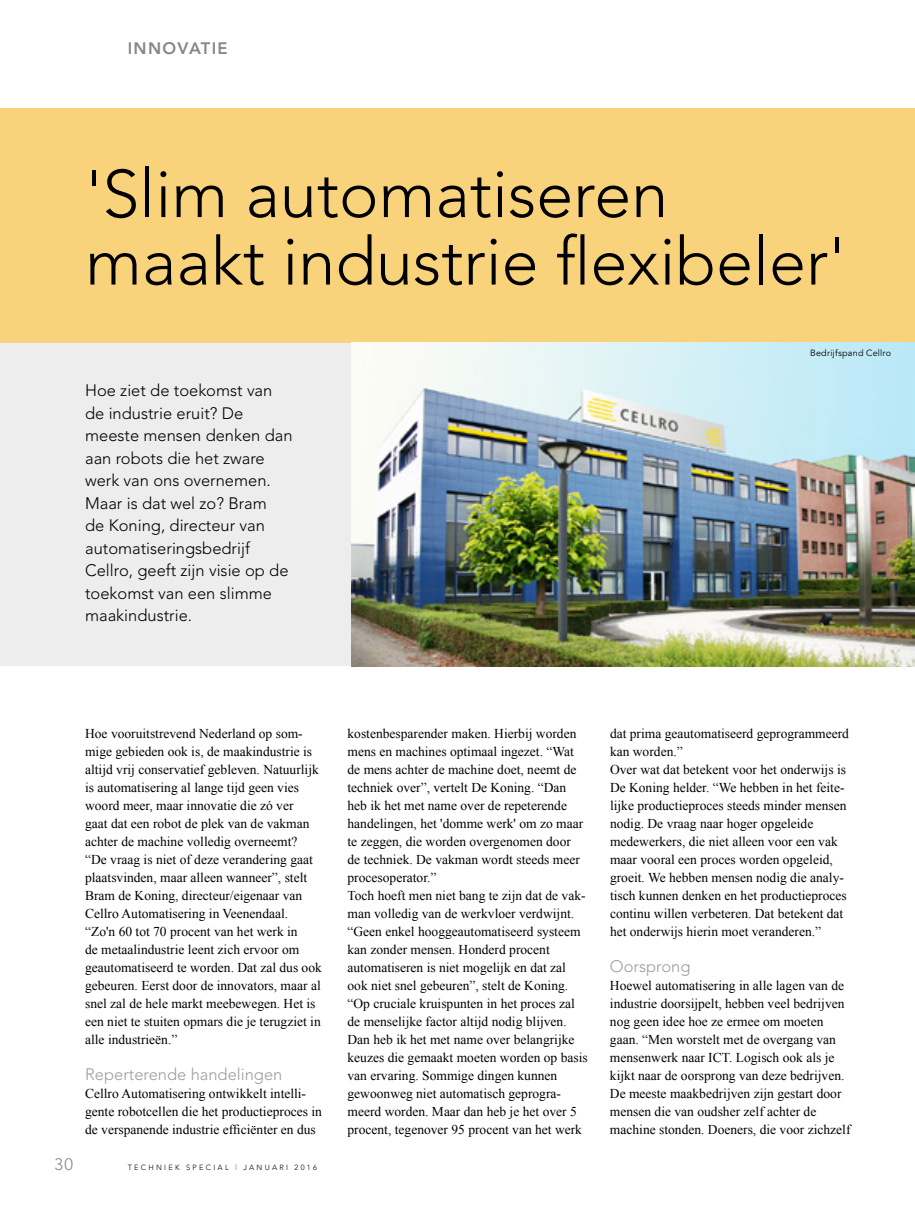
<style>
.page{position:relative;width:915px;height:1212px;background:#fff}
.page>*{position:absolute;margin:0;border:0;box-sizing:border-box;transform-origin:0 0}
.t1{font:300 66.45px/67.5px "Avenir";color:#000}
.t2{font:300 16.5px/22.5px "Avenir";color:#000}
.t3{font:300 16.5px "Avenir";color:#9d9d9c}
.t4{font:800 16.5px "Avenir";letter-spacing:.08em;color:#878787}
.t5{font:300 16.5px "Avenir";color:#878787}
.t6{font:13.5px/18px "Times New Roman";color:#000}
.t7{font:9px "Avenir";letter-spacing:.025em;color:#000}
.t8{font:300 7.5px "Avenir";letter-spacing:.3em;color:#000}
.s1{color:#d40f14}
</style>
<div class="page">
<div style="left:0;top:326px;width:465px;height:340px;background:#ededed"></div>
<div style="left:0;top:108px;width:914px;height:234px;background:#f9d37b"></div>
<img style="left:351px;top:342px;width:563px;height:324px">
<p class="t4" style="left:128px;top:39px;width:101px">INNOVATIE</p>
<h1 class="t1" style="left:85px;top:160px;width:761px">'Slim automatiseren maakt industrie flexibeler'</h1>
<p class="t2" style="left:85px;top:379px;width:209px">Hoe ziet de toekomst van de industrie eruit? De meeste mensen denken dan aan robots die het zware werk van ons overnemen.<br>Maar is dat wel zo? Bram<br>de Koning, directeur van automatiseringsbedrijf<br>Cellro, geeft zijn visie op de toekomst van een slimme maakindustrie.</p>
<p class="t7" style="left:809px;top:348px;width:82px">Bedrijfspand Cellro</p>
<p class="t6" style="left:85px;top:724px;width:238px">Hoe vooruitstrevend Nederland op som&shy;mige gebieden ook is, de maakindustrie is altijd vrij conservatief gebleven. Natuurlijk is automatisering al lange tijd geen vies woord meer, maar innovatie die zó ver<br>gaat dat een robot de plek van de vakman achter de machine volledig overneemt? “De vraag is niet of deze verandering gaat plaatsvinden, maar alleen wanneer”, stelt Bram de Koning, directeur/eigenaar van Cellro Automatisering in Veenendaal.<br>“Zo'n 60 tot 70 procent van het werk in<br>de metaalindustrie leent zich ervoor om geautomatiseerd te worden. Dat zal dus ook gebeuren. Eerst door de innovators, maar al snel zal de hele markt meebewegen. Het is een niet te stuiten opmars die je terugziet in alle industrieën.”</p>
<p class="t3" style="left:85px;top:1065px;width:199px">Reperterende handelingen</p>
<p class="t6" style="left:85px;top:1084px;width:238px">Cellro Automatisering ontwikkelt intelli&shy;gente robotcellen die het productieproces in de verspanende industrie efficiënter en dus</p>
<p class="t5" style="left:55px;top:1155px;width:20px">30</p>
<p class="t8" style="left:128px;top:1163px;width:191px">TECHNIEK SPECIAL <span class="s1">|</span> JANUARI 2016</p>
<p class="t6" style="left:347px;top:724px;width:241px">kostenbesparender maken. Hierbij worden mens en machines optimaal ingezet. “Wat de mens achter de machine doet, neemt de techniek over”, vertelt De Koning. “Dan heb ik het met name over de repeterende handelingen, het 'domme werk' om zo maar te zeggen, die worden overgenomen door<br>de techniek. De vakman wordt steeds meer procesoperator.”<br>Toch hoeft men niet bang te zijn dat de vak&shy;man volledig van de werkvloer verdwijnt. “Geen enkel hooggeautomatiseerd systeem kan zonder mensen. Honderd procent automatiseren is niet mogelijk en dat zal ook niet snel gebeuren”, stelt de Koning. “Op cruciale kruispunten in het proces zal de menselijke factor altijd nodig blijven.<br>Dan heb ik het met name over belangrijke keuzes die gemaakt moeten worden op basis van ervaring. Sommige dingen kunnen gewoonweg niet automatisch geprogra&shy;meerd worden. Maar dan heb je het over 5 procent, tegenover 95 procent van het werk</p>
<p class="t6" style="left:609px;top:724px;width:240px">dat prima geautomatiseerd geprogrammeerd kan worden.”<br>Over wat dat betekent voor het onderwijs is De Koning helder. “We hebben in het feite&shy;lijke productieproces steeds minder mensen nodig. De vraag naar hoger opgeleide medewerkers, die niet alleen voor een vak maar vooral een proces worden opgeleid, groeit. We hebben mensen nodig die analy&shy;tisch kunnen denken en het productieproces continu willen verbeteren. Dat betekent dat het onderwijs hierin moet veranderen.”</p>
<p class="t3" style="left:609px;top:957px;width:82px">Oorsprong</p>
<p class="t6" style="left:609px;top:976px;width:242px">Hoewel automatisering in alle lagen van de industrie doorsijpelt, hebben veel bedrijven nog geen idee hoe ze ermee om moeten gaan. “Men worstelt met de overgang van mensenwerk naar ICT. Logisch ook als je kijkt naar de oorsprong van deze bedrijven.<br>De meeste maakbedrijven zijn gestart door mensen die van oudsher zelf achter de machine stonden. Doeners, die voor zichzelf</p>
</div>
